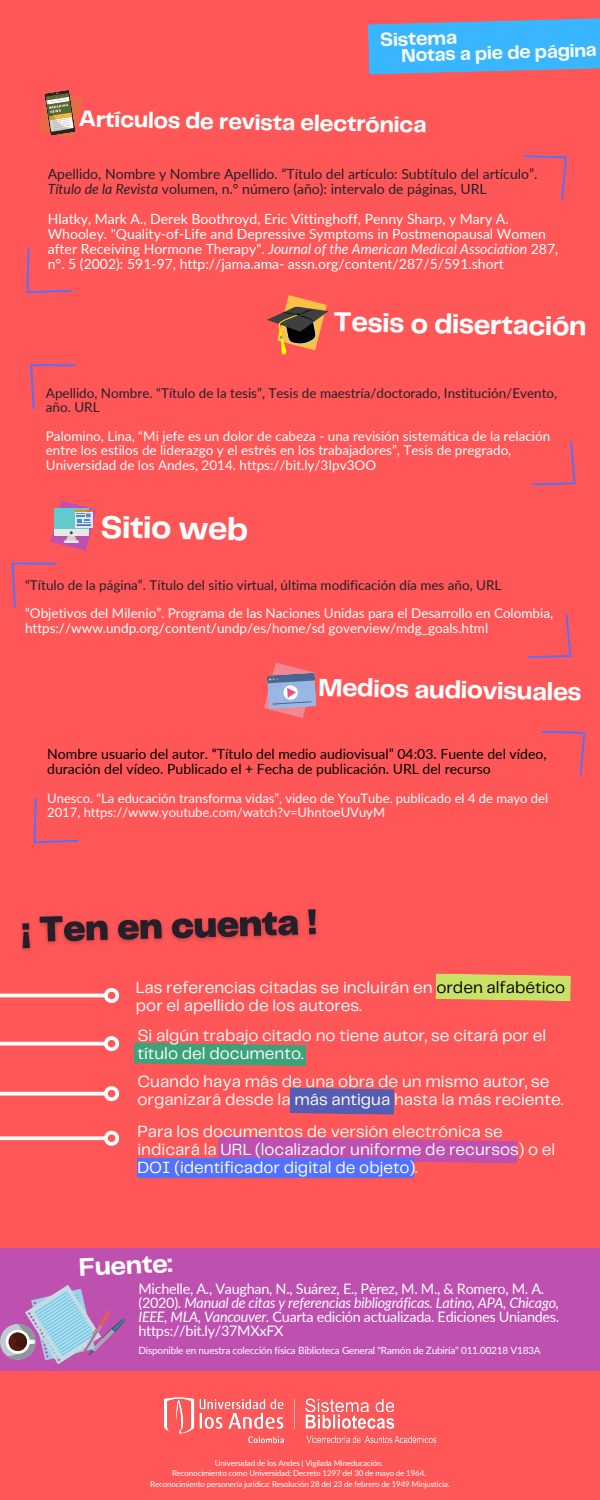
<style>
.page{position:relative;width:600px;height:1500px;background:#ff5757}
.page>*{position:absolute;margin:0;border:0;box-sizing:border-box;transform-origin:0 0}
.t1{font:700 32.9px "Telegraf";color:#fff}
.t2{font:700 28.3px "Telegraf";color:#fff}
.t3{font:700 26.4px "Telegraf";color:#fff}
.t4{font:700 25.8px "Telegraf";color:#fff}
.t5{font:700 23.4px "Telegraf";color:#fff}
.t6{font:700 19.8px "Telegraf";color:#f8f9f0}
.t7{font:700 19.1px "Telegraf";color:#f8f9f0}
.t8{font:16.8px/18px "Telegraf";color:#fff}
.t9{font:14.4px/14.1px "Lato";letter-spacing:-.02em;color:#fff}
.t10{font:14px/15px "Lato";color:#fff}
.t11{font:14px/15px "Lato";color:#251f2b}
.t12{font:14px/15px "Lato";color:#000}
.t13{font:13.5px/14.4px "Lato";color:#fff}
.t14{font:13.5px/14.4px "Lato";color:#251f2b}
.t15{font:13px/14.2px "Lato";color:#fff}
.t16{font:10px "Lato";letter-spacing:-.02em;color:#fff}
.t17{font:8px "Lato";letter-spacing:-.02em;color:#fff}
.s1{font-style:italic}
.s2{color:#000}
</style>
<div class="page">
<svg style="left:368px;top:18px;width:232px;height:57px"></svg>
<svg style="left:39px;top:90px;width:44px;height:48px"></svg>
<svg style="left:26px;top:248px;width:46px;height:46px"></svg>
<svg style="left:523px;top:155px;width:44px;height:45px"></svg>
<svg style="left:267px;top:295px;width:61px;height:60px"></svg>
<svg style="left:30px;top:364px;width:6px;height:46px"></svg>
<hr style="left:31px;top:364px;width:43px;height:2px;background:#5271ff">
<svg style="left:532px;top:441px;width:44px;height:45px"></svg>
<svg style="left:50px;top:500px;width:47px;height:51px"></svg>
<svg style="left:11px;top:562px;width:5px;height:46px"></svg>
<hr style="left:12px;top:562px;width:44px;height:3px;background:#5271ff">
<svg style="left:527px;top:613px;width:45px;height:45px"></svg>
<svg style="left:264px;top:663px;width:53px;height:55px"></svg>
<svg style="left:33px;top:798px;width:46px;height:46px"></svg>
<svg style="left:542px;top:730px;width:44px;height:46px"></svg>
<img style="left:21px;top:909px;width:297px;height:43px">
<hr style="left:0;top:994px;width:105px;height:3px;background:#fff">
<svg style="left:102px;top:988px;width:18px;height:15px"></svg>
<svg style="left:436px;top:974px;width:135px;height:27px"></svg>
<svg style="left:0;top:1042px;width:102px;height:4px"></svg>
<svg style="left:102px;top:1036px;width:18px;height:16px"></svg>
<svg style="left:134px;top:1043px;width:172px;height:23px"></svg>
<svg style="left:0;top:1092px;width:102px;height:4px"></svg>
<svg style="left:102px;top:1086px;width:18px;height:16px"></svg>
<svg style="left:290px;top:1088px;width:104px;height:27px"></svg>
<svg style="left:0;top:1136px;width:102px;height:4px"></svg>
<svg style="left:102px;top:1130px;width:18px;height:16px"></svg>
<svg style="left:218px;top:1136px;width:299px;height:28px"></svg>
<div style="left:137px;top:1159px;width:277px;height:19px;background:#5271ff"></div>
<div style="left:0;top:1249px;width:600px;height:122px;background:#be50af"></div>
<div style="left:0;top:1324px;width:36px;height:36px;background:#becbd1;border-radius:50%"></div>
<div style="left:6px;top:1330px;width:24px;height:24px;background:#fff;border-radius:50%"></div>
<svg style="left:7px;top:1285px;width:119px;height:79px"></svg>
<img style="left:163px;top:1397px;width:274px;height:47px">
<p class="t6" style="left:380px;top:31px;width:79px;rotate:-2deg">Sistema</p>
<p class="t7" style="left:401px;top:48px;width:197px;rotate:-2deg">Notas a pie de página</p>
<p class="t5" style="left:79px;top:109px;width:350px;rotate:1deg">Artículos de revista electrónica</p>
<p class="t11" style="left:48px;top:166px;width:491px">Apellido, Nombre y Nombre Apellido. “Título del artículo: Subtítulo del artículo”.<br><span class="s1">Título de la Revista</span> volumen, n.° número (año): intervalo de páginas, URL</p>
<p class="t10" style="left:48px;top:211px;width:512px">Hlatky, Mark A., Derek Boothroyd, Eric Vittinghoff, Penny Sharp, y Mary A.<br>Whooley. "Quality-of-Life and Depressive Symptoms in Postmenopausal Women after Receiving Hormone Therapy". <span class="s1">Journal of the American Medical Association</span> 287, n°. 5 (2002): 591-97, http://jama.ama- assn.org/content/287/5/591.short</p>
<p class="t2" style="left:333px;top:310px;width:255px;rotate:1deg">Tesis o disertación</p>
<p class="t14" style="left:46px;top:385px;width:513px">Apellido, Nombre. “Título de la tesis”, Tesis de maestría/doctorado, Institución/Evento, año. URL</p>
<p class="t13" style="left:46px;top:429px;width:506px">Palomino, Lina, “Mi jefe es un dolor de cabeza - una revisión sistemática de la relación entre los estilos de liderazgo y el estrés en los trabajadores”, Tesis de pregrado,<br>Universidad de los Andes, 2014. https://bit.ly/3Ipv3OO</p>
<p class="t1" style="left:101px;top:513px;width:149px;rotate:1deg">Sitio web</p>
<p class="t14" style="left:25px;top:577px;width:478px">“Título de la página”. Título del sitio virtual, última modificación día mes año, URL</p>
<p class="t13" style="left:25px;top:606px;width:530px">“Objetivos del Milenio”. Programa de las Naciones Unidas para el Desarrollo en Colombia, https://www.undp.org/content/undp/es/home/sd goverview/mdg_goals.html</p>
<p class="t4" style="left:319px;top:676px;width:265px;rotate:1deg">Medios audiovisuales</p>
<p class="t12" style="left:47px;top:746px;width:501px">Nombre usuario del autor. “Título del medio audiovisual” 04:03. Fuente del vídeo, duración del vídeo. Publicado el + Fecha de publicación. URL del recurso</p>
<p class="t15" style="left:47px;top:791px;width:503px">Unesco. “La educación transforma vidas”, video de YouTube. publicado el 4 de mayo del<br>2017, https://www.youtube.com/watch?v=UhntoeUVuyM</p>
<p class="t8" style="left:136px;top:979px;width:431px">Las referencias citadas se incluirán en <span class="s2">orden alfabético </span>por el apellido de los autores.</p>
<p class="t8" style="left:137px;top:1027px;width:410px">Si algún trabajo citado no tiene autor, se citará por el título del documento.</p>
<p class="t8" style="left:137px;top:1074px;width:427px">Cuando haya más de una obra de un mismo autor, se organizará desde la más antigua hasta la más reciente.</p>
<p class="t8" style="left:137px;top:1123px;width:419px">Para los documentos de versión electrónica se indicará la URL (localizador uniforme de recursos) o el<br>DOI (identificador digital de objeto).</p>
<p class="t3" style="left:78px;top:1256px;width:95px;rotate:-3deg">Fuente:</p>
<p class="t9" style="left:138px;top:1281px;width:422px">Michelle, A., Vaughan, N., Suárez, E., Pèrez, M. M., &amp; Romero, M. A. (2020). <span class="s1">Manual de citas y referencias bibliográficas. Latino, APA, Chicago, IEEE, MLA, Vancouver.</span> Cuarta edición actualizada. Ediciones Uniandes. https://bit.ly/37MXxFX</p>
<p class="t16" style="left:138px;top:1344px;width:404px">Disponible en nuestra colección física Biblioteca General "Ramón de Zubiría" 011.00218 V183A</p>
<p class="t17" style="left:215px;top:1458px;width:170px">Universidad de los Andes | Vigilada Mineducación.</p>
<p class="t17" style="left:172px;top:1469px;width:256px">Reconocimiento como Universidad: Decreto 1297 del 30 de mayo de 1964.</p>
<p class="t17" style="left:150px;top:1479px;width:301px">Reconocimiento personería jurídica: Resolución 28 del 23 de febrero de 1949 Minjusticia.</p>
</div>
